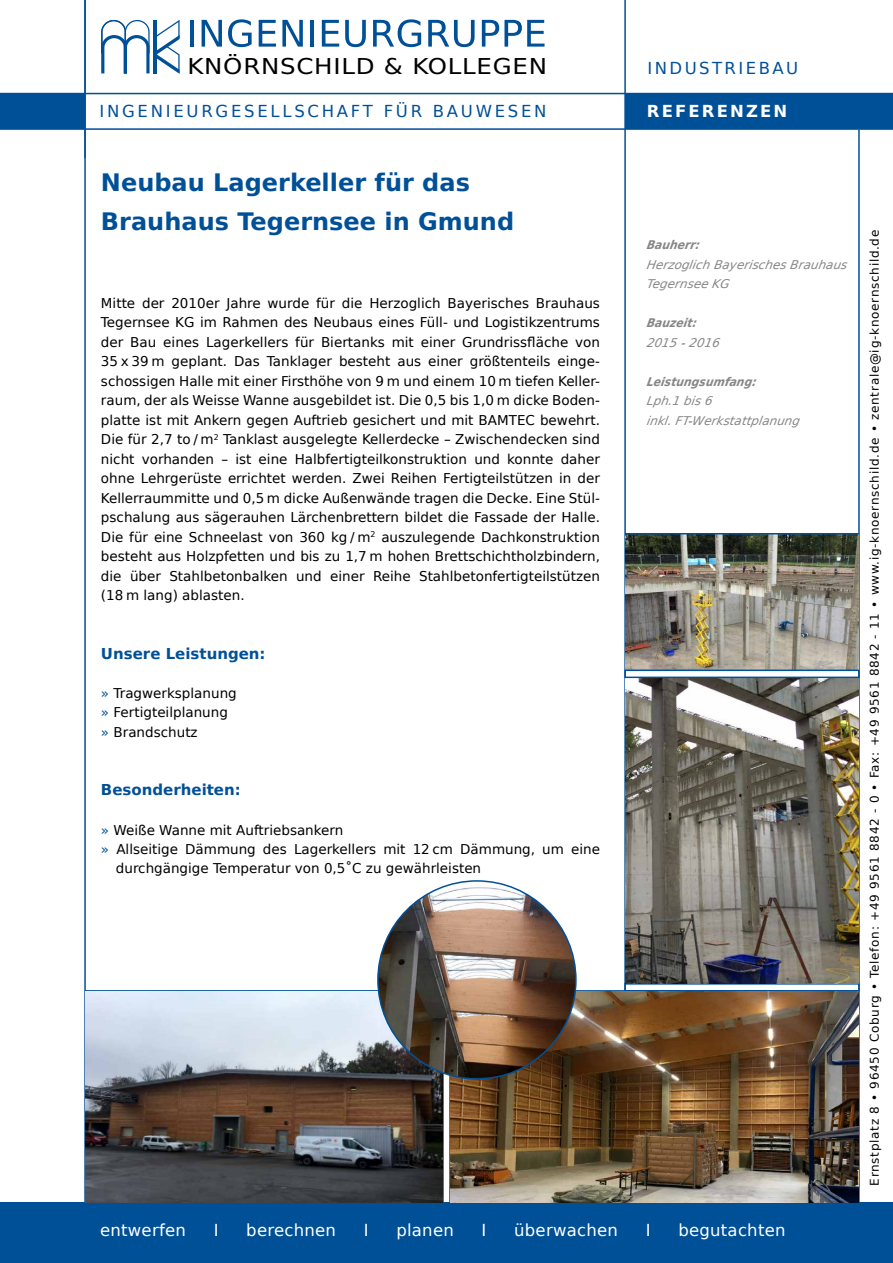
<style>
.page{position:relative;width:893px;height:1263px;background:#fff}
.page>*{position:absolute;margin:0;border:0;box-sizing:border-box;transform-origin:0 0}
.t1{font:700 24px/39px "DejaVu Sans";color:#005098}
.t2{font:21.9px "DejaVu Sans";letter-spacing:.03em;color:#000;scale:1.12 1}
.t3{font:16.5px "DejaVu Sans";letter-spacing:.015em;color:#fff}
.t4{font:16.5px "DejaVu Sans";letter-spacing:.165em;color:#005098}
.t5{font:16.5px "DejaVu Sans";letter-spacing:.145em;color:#005098}
.t6{font:700 16.5px "DejaVu Sans";letter-spacing:.13em;color:#fff}
.t7{font:700 15px "DejaVu Sans";color:#005098}
.t8{font:13.5px/19.5px "DejaVu Sans";color:#000;text-align:justify}
.t9{font:12px "DejaVu Sans";letter-spacing:.06em;color:#000}
.t10{font:italic 12px/19.5px "DejaVu Sans";color:#878787}
.t11{font:italic 700 12px "DejaVu Sans Condensed";color:#878787}
.s1{color:#005098}
</style>
<div class="page">
<hr style="left:84px;top:0;width:2px;height:1230px;background:#005098">
<div style="left:625px;top:94px;width:268px;height:35px;background:#005098"></div>
<hr style="left:85px;top:990px;width:774px;height:2px;background:#005098">
<hr style="left:0;top:93px;width:893px;height:1px;background:#005098">
<hr style="left:0;top:128px;width:893px;height:2px;background:#005098">
<div style="left:0;top:1202px;width:893px;height:61px;background:#005098"></div>
<hr style="left:624px;top:0;width:2px;height:991px;background:#005098">
<hr style="left:858px;top:129px;width:2px;height:1082px;background:#005098">
<div style="left:624px;top:983px;width:236px;height:9px;border:2px solid #005098"></div>
<div style="left:0;top:94px;width:85px;height:35px;background:#005098"></div>
<svg style="left:101px;top:19px;width:79px;height:55px"></svg>
<hr style="left:190px;top:20px;width:4px;height:27px;background:#005098">
<svg style="left:202px;top:20px;width:20px;height:27px"></svg>
<svg style="left:228px;top:19px;width:24px;height:28px"></svg>
<svg style="left:259px;top:20px;width:17px;height:27px"></svg>
<svg style="left:282px;top:20px;width:21px;height:27px"></svg>
<hr style="left:310px;top:20px;width:4px;height:27px;background:#005098">
<svg style="left:322px;top:20px;width:17px;height:27px"></svg>
<svg style="left:345px;top:20px;width:21px;height:27px"></svg>
<svg style="left:373px;top:19px;width:48px;height:28px"></svg>
<svg style="left:428px;top:20px;width:47px;height:27px"></svg>
<svg style="left:482px;top:20px;width:63px;height:27px"></svg>
<img style="left:86px;top:991px;width:356px;height:211px">
<img style="left:626px;top:678px;width:232px;height:305px">
<img style="left:626px;top:534px;width:232px;height:135px">
<hr style="left:625px;top:533px;width:234px;height:1px;background:#005098">
<div style="left:624px;top:669px;width:236px;height:9px;border:2px solid #005098"></div>
<img style="left:451px;top:991px;width:407px;height:211px">
<img style="left:378px;top:881px;width:198px;height:198px;border-radius:99px">
<h2 class="t2" style="left:187px;top:49px;width:323px">KNÖRNSCHILD &amp; KOLLEGEN</h2>
<p class="t4" style="left:99px;top:98px;width:449px">INGENIEURGESELLSCHAFT FÜR BAUWESEN</p>
<p class="t5" style="left:647px;top:54px;width:152px">INDUSTRIEBAU</p>
<p class="t6" style="left:647px;top:98px;width:142px">REFERENZEN</p>
<h1 class="t1" style="left:101px;top:162px;width:415px">Neubau Lagerkeller für das<br>Brauhaus Tegernsee in Gmund</h1>
<p class="t8" style="left:101px;top:293px;width:500px">Mitte der 2010er Jahre wurde für die Herzoglich Bayerisches Brauhaus Tegernsee KG im Rahmen des Neubaus eines Füll- und Logistikzentrums der Bau eines Lagerkellers für Biertanks mit einer Grundrissfläche von 35 x 39 m geplant. Das Tanklager besteht aus einer größtenteils einge&shy;schossigen Halle mit einer Firsthöhe von 9 m und einem 10 m tiefen Keller&shy;raum, der als Weisse Wanne ausgebildet ist. Die 0,5 bis 1,0 m dicke Boden&shy;platte ist mit Ankern gegen Auftrieb gesichert und mit BAMTEC bewehrt.<br>Die für 2,7 to / m<sup>2</sup> Tanklast ausgelegte Kellerdecke – Zwischendecken sind nicht vorhanden – ist eine Halbfertigteilkonstruktion und konnte daher ohne Lehrgerüste errichtet werden. Zwei Reihen Fertigteilstützen in der Kellerraummitte und 0,5 m dicke Außenwände tragen die Decke. Eine Stül&shy;pschalung aus sägerauhen Lärchenbrettern bildet die Fassade der Halle.<br>Die für eine Schneelast von 360 kg / m<sup>2</sup> auszulegende Dachkonstruktion besteht aus Holzpfetten und bis zu 1,7 m hohen Brettschichtholzbindern, die über Stahlbetonbalken und einer Reihe Stahlbetonfertigteilstützen (18 m lang) ablasten.</p>
<p class="t7" style="left:101px;top:641px;width:166px">Unsere Leistungen:</p>
<p class="t8" style="left:101px;top:683px;width:137px;text-align:left"><span class="s1">»</span> Tragwerksplanung <span class="s1">»</span> Fertigteilplanung <span class="s1">»</span> Brandschutz</p>
<p class="t7" style="left:101px;top:778px;width:141px">Besonderheiten:</p>
<p class="t8" style="left:101px;top:820px;width:244px"><span class="s1">»</span> Weiße Wanne mit Auftriebsankern</p>
<p class="t8" style="left:101px;top:839px;width:500px"><span class="s1">»</span> Allseitige Dämmung des Lagerkellers mit 12 cm Dämmung, um eine</p>
<p class="t8" style="left:116px;top:859px;width:367px">durchgängige Temperatur von 0,5˚C zu gewährleisten</p>
<p class="t11" style="left:646px;top:236px;width:58px">Bauherr:</p>
<p class="t10" style="left:646px;top:254px;width:205px">Herzoglich Bayerisches Brauhaus<br>Tegernsee KG</p>
<p class="t11" style="left:646px;top:314px;width:55px">Bauzeit:</p>
<p class="t10" style="left:646px;top:332px;width:78px">2015 - 2016</p>
<p class="t11" style="left:646px;top:372px;width:114px">Leistungsumfang:</p>
<p class="t10" style="left:646px;top:391px;width:158px">Lph.1 bis 6<br>inkl. FT-Werkstattplanung</p>
<p class="t3" style="left:100px;top:1217px;width:87px">entwerfen</p>
<p class="t3" style="left:214px;top:1217px;width:6px">I</p>
<p class="t3" style="left:246px;top:1217px;width:91px">berechnen</p>
<p class="t3" style="left:364px;top:1217px;width:6px">I</p>
<p class="t3" style="left:396px;top:1217px;width:59px">planen</p>
<p class="t3" style="left:482px;top:1217px;width:6px">I</p>
<p class="t3" style="left:514px;top:1217px;width:105px">überwachen</p>
<p class="t3" style="left:646px;top:1217px;width:6px">I</p>
<p class="t3" style="left:678px;top:1217px;width:109px">begutachten</p>
<p class="t9" style="left:865px;top:1186px;width:957px;rotate:-90deg">Ernstplatz 8 • 96450 Coburg • Telefon: +49 9561 8842 - 0 • Fax: +49 9561 8842 - 11 • www.ig-knoernschild.de • zentrale@ig-knoernschild.de</p>
</div>
